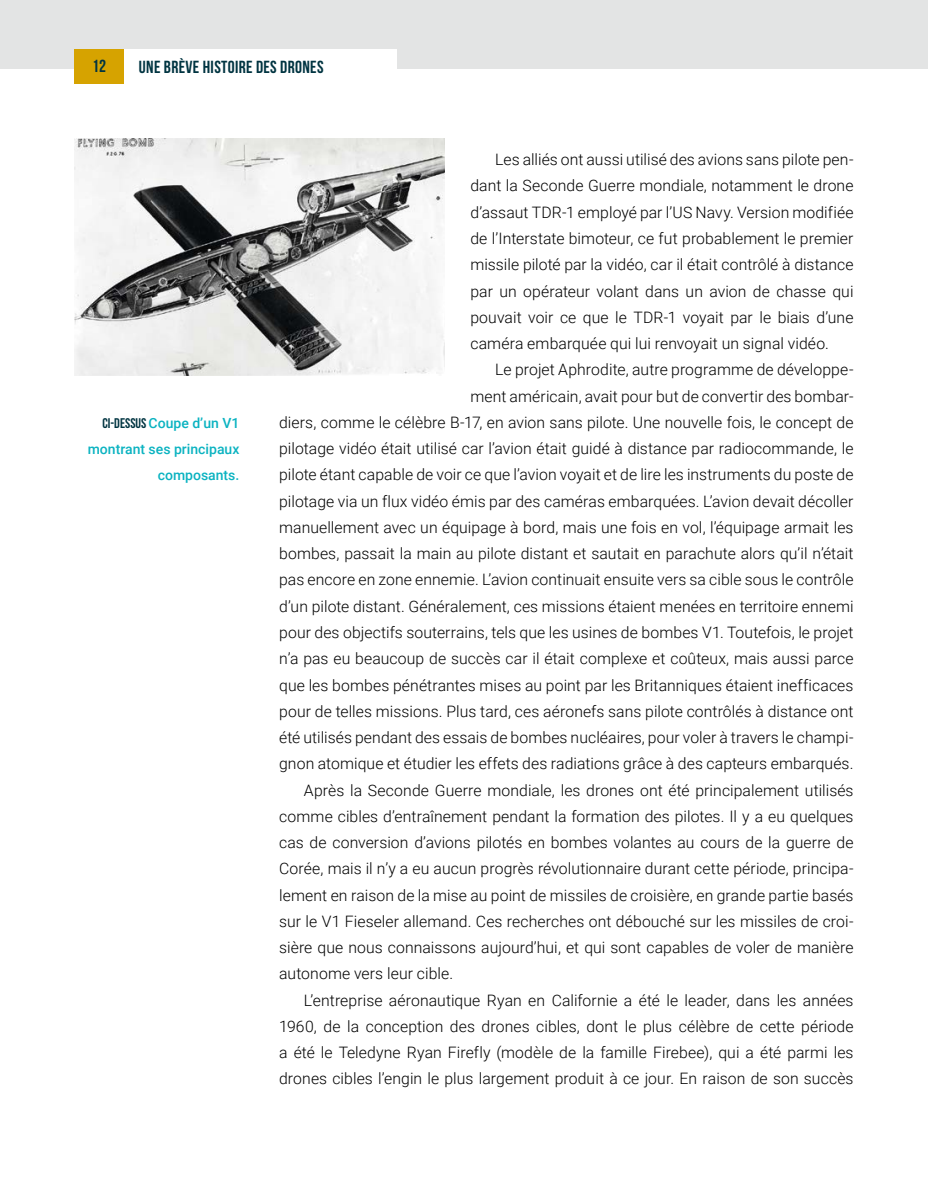
<style>
.page{position:relative;width:928px;height:1191px;background:#fff}
.page>*{position:absolute;margin:0;border:0;box-sizing:border-box;transform-origin:0 0}
.t1{font:700 17.5px "Bebas Neue";letter-spacing:.02em;color:#003441}
.t2{font:300 15.75px/26.2px "Roboto";letter-spacing:.005em;color:#000;text-align:justify}
.t3{font:500 14px/26.2px "Roboto";color:#0bb3c1;text-align:right}
.s1{font-family:"Bebas Neue";font-weight:700;color:#003441}
</style>
<div class="page">
<div style="left:0;top:0;width:928px;height:68px;background:#e3e4e4"></div>
<div style="left:74px;top:49px;width:50px;height:35px;background:#d6a300"></div>
<div style="left:124px;top:49px;width:273px;height:35px;background:#fff"></div>
<img style="left:74px;top:139px;width:370px;height:236px">
<p class="t1" style="left:92px;top:56px;width:15px">12</p>
<p class="t1" style="left:139px;top:57px;width:186px">UNE BRÈVE HISTOIRE DES DRONES</p>
<p class="t3" style="left:88px;top:409px;width:153px"><span class="s1">CI-DESSUS</span> Coupe d’un V1 montrant ses principaux composants.</p>
<p class="t2" style="left:470px;top:146px;width:385px;text-indent:25px">Les alliés ont aussi utilisé des avions sans pilote pen&shy;dant la Seconde Guerre mondiale, notamment le drone d’assaut TDR-1 employé par l’US Navy. Version modifiée de l’Interstate bimoteur, ce fut probablement le premier missile piloté par la vidéo, car il était contrôlé à distance par un opérateur volant dans un avion de chasse qui pouvait voir ce que le TDR-1 voyait par le biais d’une caméra embarquée qui lui renvoyait un signal vidéo.</p>
<p class="t2" style="left:495px;top:356px;width:360px">Le projet Aphrodite, autre programme de développe-</p>
<p class="t2" style="left:470px;top:382px;width:384px">ment américain, avait pour but de convertir des bombar-</p>
<p class="t2" style="left:279px;top:408px;width:576px">diers, comme le célèbre B-17, en avion sans pilote. Une nouvelle fois, le concept de</p>
<p class="t2" style="left:279px;top:435px;width:576px">pilotage vidéo était utilisé car l’avion était guidé à distance par radiocommande, le</p>
<p class="t2" style="left:279px;top:461px;width:576px">pilote étant capable de voir ce que l’avion voyait et de lire les instruments du poste de</p>
<p class="t2" style="left:279px;top:487px;width:576px">pilotage via un flux vidéo émis par des caméras embarquées. L’avion devait décoller</p>
<p class="t2" style="left:279px;top:513px;width:576px">manuellement avec un équipage à bord, mais une fois en vol, l’équipage armait les</p>
<p class="t2" style="left:279px;top:540px;width:576px">bombes, passait la main au pilote distant et sautait en parachute alors qu’il n’était</p>
<p class="t2" style="left:279px;top:566px;width:576px">pas encore en zone ennemie. L’avion continuait ensuite vers sa cible sous le contrôle</p>
<p class="t2" style="left:279px;top:592px;width:576px">d’un pilote distant. Généralement, ces missions étaient menées en territoire ennemi</p>
<p class="t2" style="left:279px;top:618px;width:576px">pour des objectifs souterrains, tels que les usines de bombes V1. Toutefois, le projet</p>
<p class="t2" style="left:279px;top:645px;width:576px">n’a pas eu beaucoup de succès car il était complexe et coûteux, mais aussi parce</p>
<p class="t2" style="left:279px;top:671px;width:576px">que les bombes pénétrantes mises au point par les Britanniques étaient inefficaces</p>
<p class="t2" style="left:279px;top:697px;width:576px">pour de telles missions. Plus tard, ces aéronefs sans pilote contrôlés à distance ont</p>
<p class="t2" style="left:279px;top:723px;width:576px">été utilisés pendant des essais de bombes nucléaires, pour voler à travers le champi-</p>
<p class="t2" style="left:279px;top:750px;width:576px">gnon atomique et étudier les effets des radiations grâce à des capteurs embarqués.</p>
<p class="t2" style="left:304px;top:776px;width:551px">Après la Seconde Guerre mondiale, les drones ont été principalement utilisés</p>
<p class="t2" style="left:279px;top:802px;width:576px">comme cibles d’entraînement pendant la formation des pilotes. Il y a eu quelques</p>
<p class="t2" style="left:279px;top:828px;width:576px">cas de conversion d’avions pilotés en bombes volantes au cours de la guerre de</p>
<p class="t2" style="left:279px;top:855px;width:576px">Corée, mais il n’y a eu aucun progrès révolutionnaire durant cette période, principa-</p>
<p class="t2" style="left:279px;top:881px;width:576px">lement en raison de la mise au point de missiles de croisière, en grande partie basés</p>
<p class="t2" style="left:279px;top:907px;width:576px">sur le V1 Fieseler allemand. Ces recherches ont débouché sur les missiles de croi-</p>
<p class="t2" style="left:279px;top:933px;width:576px">sière que nous connaissons aujourd’hui, et qui sont capables de voler de manière</p>
<p class="t2" style="left:279px;top:960px;width:175px">autonome vers leur cible.</p>
<p class="t2" style="left:304px;top:986px;width:551px">L’entreprise aéronautique Ryan en Californie a été le leader, dans les années</p>
<p class="t2" style="left:279px;top:1012px;width:576px">1960, de la conception des drones cibles, dont le plus célèbre de cette période</p>
<p class="t2" style="left:279px;top:1039px;width:576px">a été le Teledyne Ryan Firefly (modèle de la famille Firebee), qui a été parmi les</p>
<p class="t2" style="left:279px;top:1065px;width:576px">drones cibles l’engin le plus largement produit à ce jour. En raison de son succès</p>
</div>
